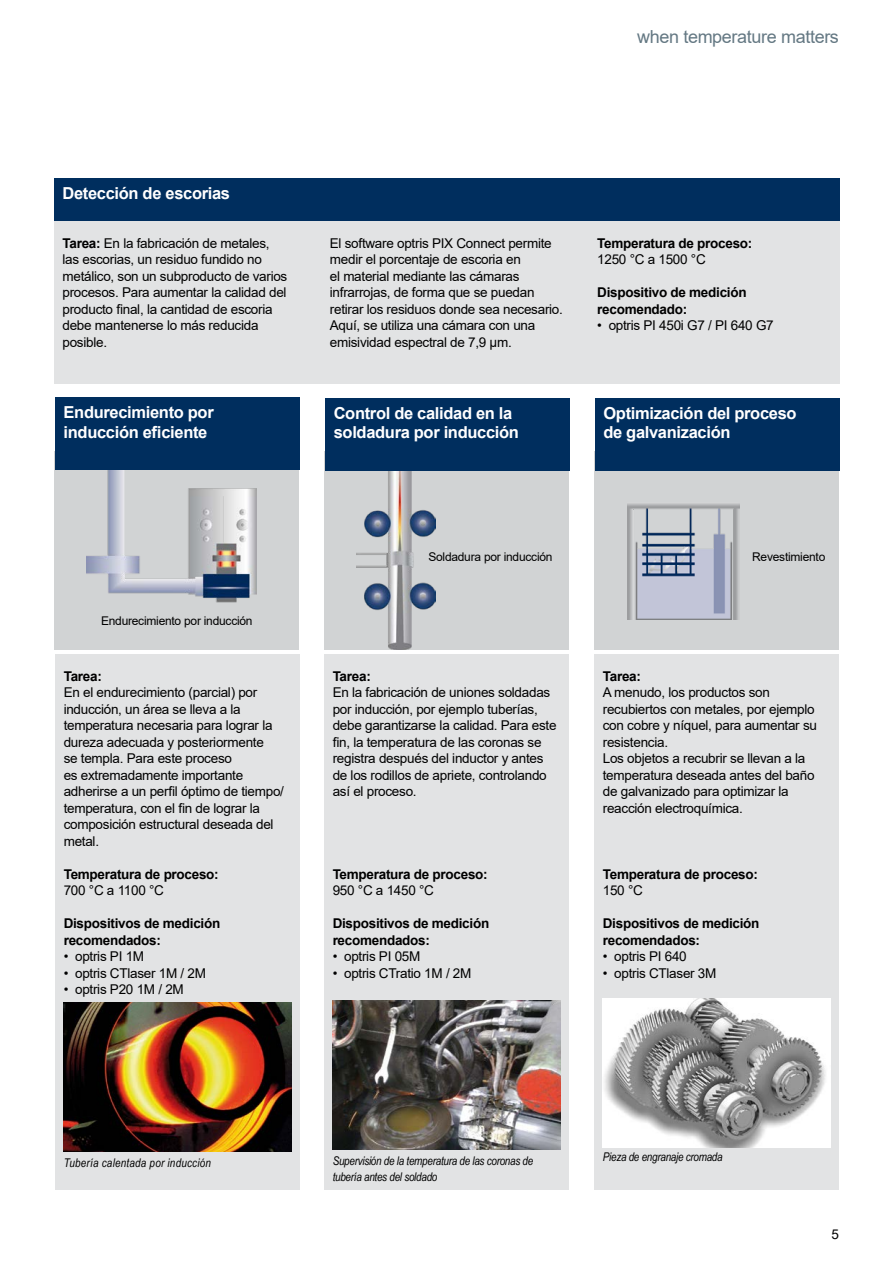
<style>
.page{position:relative;width:893px;height:1263px;background:#fff}
.page>*{position:absolute;margin:0;border:0;box-sizing:border-box;transform-origin:0 0}
.t1{font:18px "Arial";letter-spacing:-.02em;color:#647883}
.t2{font:700 16.5px/19.5px "Arial";letter-spacing:-.02em;color:#fff}
.t3{font:13.5px/16.5px "Arial";letter-spacing:-.02em;color:#000}
.t4{font:700 13.5px/16.5px "Arial";letter-spacing:-.02em;color:#000}
.t5{font:italic 12px/15.8px "Arial Narrow";letter-spacing:-.02em;color:#000}
.t6{font:12px "Arial";letter-spacing:-.02em;color:#000}
.t7{font:italic 12px "Arial Narrow";letter-spacing:.02em;color:#000}
.s1{font-weight:700}
</style>
<div class="page">
<div style="left:324px;top:654px;width:244px;height:535px;background:#e2e3e4"></div>
<img style="left:333px;top:1001px;width:227px;height:148px">
<div style="left:55px;top:654px;width:244px;height:535px;background:#e2e3e4"></div>
<img style="left:64px;top:1003px;width:227px;height:148px">
<div style="left:54px;top:451px;width:245px;height:198px;background:#d1d3d4"></div>
<img style="left:87px;top:469px;width:170px;height:134px">
<div style="left:325px;top:451px;width:244px;height:198px;background:#d1d3d4"></div>
<img style="left:357px;top:470px;width:79px;height:179px">
<div style="left:594px;top:451px;width:244px;height:198px;background:#d1d3d4"></div>
<img style="left:628px;top:503px;width:111px;height:117px">
<div style="left:55px;top:397px;width:244px;height:72px;background:#002e5e"></div>
<div style="left:325px;top:398px;width:244px;height:72px;background:#002e5e"></div>
<div style="left:595px;top:398px;width:244px;height:72px;background:#002e5e"></div>
<div style="left:594px;top:654px;width:244px;height:535px;background:#e2e3e4"></div>
<img style="left:603px;top:998px;width:227px;height:149px">
<div style="left:54px;top:179px;width:785px;height:42px;background:#002e5e"></div>
<div style="left:54px;top:221px;width:785px;height:162px;background:#e2e3e4"></div>
<h1 class="t1" style="left:637px;top:24px;width:203px">when temperature matters</h1>
<p class="t2" style="left:63px;top:184px;width:169px">Detección de escorias</p>
<p class="t3" style="left:63px;top:235px;width:226px"><span class="s1">Tarea:</span> En la fabricación de metales, las escorias, un residuo fundido no metálico, son un subproducto de varios procesos. Para aumentar la calidad del producto final, la cantidad de escoria debe mantenerse lo más reducida posible.</p>
<p class="t3" style="left:330px;top:235px;width:235px">El software optris PIX Connect permite medir el porcentaje de escoria en<br>el material mediante las cámaras infrarrojas, de forma que se puedan retirar los residuos donde sea necesario.<br>Aquí, se utiliza una cámara con una emisividad espectral de 7,9 µm.</p>
<p class="t4" style="left:597px;top:235px;width:157px">Temperatura de proceso:</p>
<p class="t3" style="left:597px;top:251px;width:110px">1250 °C a 1500 °C</p>
<p class="t4" style="left:597px;top:285px;width:151px">Dispositivo de medición recomendado:</p>
<p class="t3" style="left:597px;top:317px;width:178px">• optris PI 450i G7 / PI 640 G7</p>
<p class="t2" style="left:64px;top:403px;width:152px">Endurecimiento por inducción eficiente</p>
<p class="t2" style="left:334px;top:403px;width:187px">Control de calidad en la soldadura por inducción</p>
<p class="t2" style="left:603px;top:403px;width:195px">Optimización del proceso de galvanización</p>
<p class="t6" style="left:101px;top:612px;width:153px">Endurecimiento por inducción</p>
<p class="t4" style="left:64px;top:668px;width:40px">Tarea:</p>
<p class="t3" style="left:64px;top:684px;width:222px">En el endurecimiento (parcial) por inducción, un área se lleva a la temperatura necesaria para lograr la dureza adecuada y posteriormente<br>se templa. Para este proceso<br>es extremadamente importante adherirse a un perfil óptimo de tiempo/ temperatura, con el fin de lograr la composición estructural deseada del metal.</p>
<p class="t4" style="left:64px;top:866px;width:157px">Temperatura de proceso:</p>
<p class="t3" style="left:64px;top:882px;width:102px">700 °C a 1100 °C</p>
<p class="t4" style="left:64px;top:915px;width:158px">Dispositivos de medición recomendados:</p>
<p class="t3" style="left:64px;top:948px;width:82px">• optris PI 1M</p>
<p class="t3" style="left:64px;top:964px;width:144px">• optris CTlaser 1M / 2M</p>
<p class="t3" style="left:64px;top:981px;width:122px">• optris P20 1M / 2M</p>
<p class="t6" style="left:428px;top:549px;width:126px">Soldadura por inducción</p>
<p class="t6" style="left:752px;top:549px;width:75px">Revestimiento</p>
<p class="t4" style="left:333px;top:668px;width:40px">Tarea:</p>
<p class="t3" style="left:333px;top:684px;width:225px">En la fabricación de uniones soldadas por inducción, por ejemplo tuberías, debe garantizarse la calidad. Para este fin, la temperatura de las coronas se registra después del inductor y antes de los rodillos de apriete, controlando así el proceso.</p>
<p class="t4" style="left:333px;top:866px;width:157px">Temperatura de proceso:</p>
<p class="t3" style="left:333px;top:882px;width:103px">950 °C a 1450 °C</p>
<p class="t4" style="left:333px;top:915px;width:158px">Dispositivos de medición recomendados:</p>
<p class="t3" style="left:333px;top:948px;width:89px">• optris PI 05M</p>
<p class="t3" style="left:333px;top:964px;width:140px">• optris CTratio 1M / 2M</p>
<p class="t4" style="left:603px;top:668px;width:40px">Tarea:</p>
<p class="t3" style="left:603px;top:684px;width:216px">A menudo, los productos son recubiertos con metales, por ejemplo con cobre y níquel, para aumentar su resistencia.<br>Los objetos a recubrir se llevan a la temperatura deseada antes del baño de galvanizado para optimizar la reacción electroquímica.</p>
<p class="t4" style="left:603px;top:866px;width:157px">Temperatura de proceso:</p>
<p class="t3" style="left:603px;top:882px;width:42px">150 °C</p>
<p class="t4" style="left:603px;top:915px;width:158px">Dispositivos de medición recomendados:</p>
<p class="t3" style="left:603px;top:948px;width:85px">• optris PI 640</p>
<p class="t3" style="left:603px;top:964px;width:115px">• optris CTlaser 3M</p>
<p class="t7" style="left:64px;top:1154px;width:149px">Tubería calentada por inducción</p>
<p class="t5" style="left:333px;top:1153px;width:202px">Supervisión de la temperatura de las coronas de tubería antes del soldado</p>
<p class="t5" style="left:603px;top:1149px;width:121px">Pieza de engranaje cromada</p>
<p class="t3" style="left:831px;top:1226px;width:9px">5</p>
</div>
